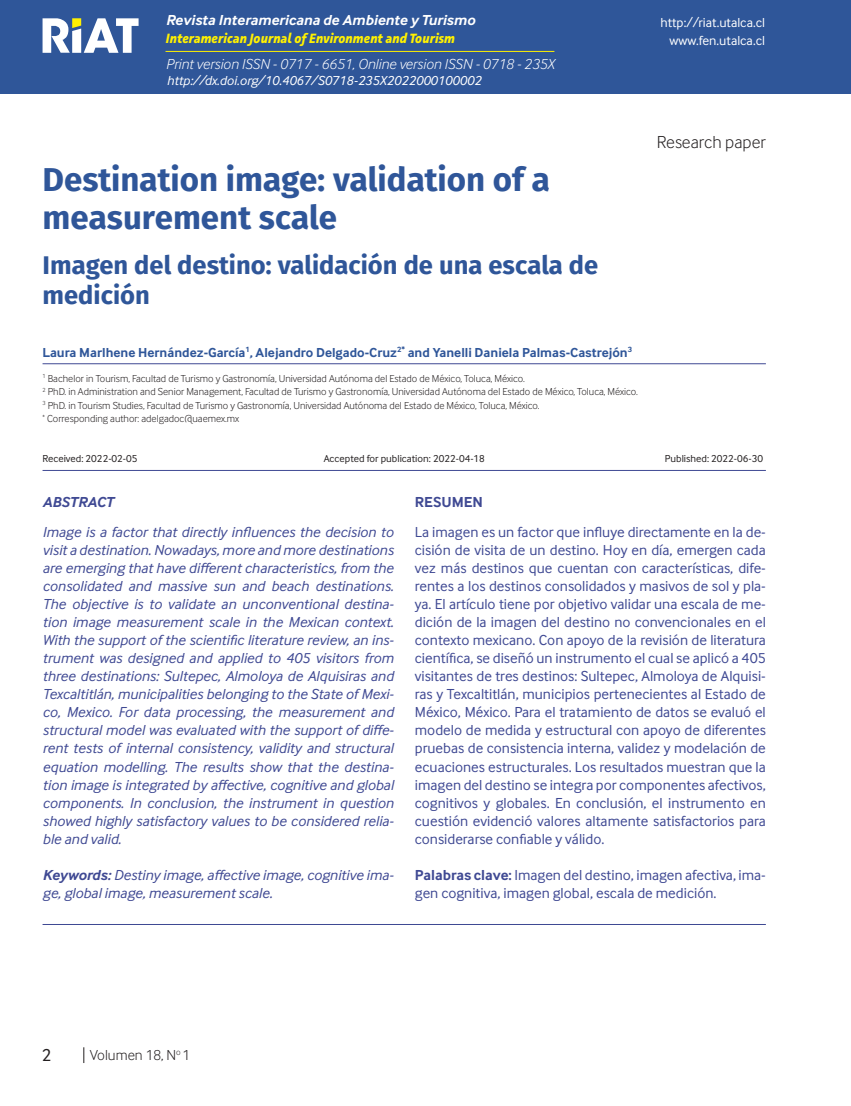
<style>
.page{position:relative;width:851px;height:1106px;background:#fff}
.page>*{position:absolute;margin:0;border:0;box-sizing:border-box;transform-origin:0 0}
.TITULO_INGLÉS{font:700 33px/37.5px "Fira Sans OT";color:#2f5699}
.TITULO_ESPAÑOL{font:700 25.5px/30px "Fira Sans OT";color:#2f5699}
.t1{font:300 18px "Inter Face";color:#231f20}
.t2{font:18px "Inter Face";color:#231f20}
.RESUMEN{font:15px/18px "Inter Face";color:#3f4993;text-align:justify}
.Cuerpo_de_Texto{font:italic 15px/18px "Inter Face";color:#3f4993;text-align:justify}
.t3{font:italic 300 15px "Inter Face";color:#fff}
.t4{font:italic 700 15px "Inter Face";color:#fff}
.t5{font:300 15px "Inter Face";color:#231f20}
.Cuerpo_de_Texto-2{font:italic 700 15px "Inter Face";color:#3f4993}
.RESUMEN-2{font:700 15px "Inter Face";color:#3f4993}
.AUTOR{font:700 13.5px "Inter Face";color:#2f5699}
.Cuño_de_pagina{font:italic 13.5px "Inter Face";color:#fff}
.t6{font:italic 700 13.5px "Facit";color:#fff101}
.t7{font:13.5px "Inter Face";color:#fff}
.Fuente{font:300 10.5px "Inter Face";color:#231f20}
.Cuerpo_de_Texto-3{font:10.5px "Inter Face";color:#231f20}
.s1{font-weight:700}
</style>
<div class="page">
<div style="left:0;top:0;width:850px;height:94px;background:#2f5699"></div>
<hr style="left:850px;top:0;width:1px;height:94px;background:#2f5699">
<svg style="left:43px;top:18px;width:95px;height:35px"></svg>
<svg style="left:83px;top:1047px;width:1px;height:16px"></svg>
<hr style="left:43px;top:470px;width:722px;height:1px;background:#3f4993">
<hr style="left:43px;top:924px;width:722px;height:1px;background:#3f4993">
<hr style="left:43px;top:363px;width:722px;height:1px;background:#3f4993">
<hr style="left:165px;top:51px;width:389px;height:1px;background:#fff101">
<p class="t4" style="left:166px;top:11px;width:310px">Revista Interamericana de Ambiente y Turismo</p>
<p class="t6" style="left:166px;top:30px;width:291px">Interamerican Journal of Environment and Tourism</p>
<p class="t3" style="left:166px;top:55px;width:390px">Print version ISSN - 0717 - 6651, Online version ISSN - 0718 - 235X</p>
<p class="Cuño_de_pagina" style="left:167px;top:72px;width:316px">http://dx.doi.org/10.4067/S0718-235X2022000100002</p>
<p class="TITULO_INGLÉS" style="left:43px;top:164px;width:509px">Destination image: validation of a measurement scale</p>
<p class="TITULO_ESPAÑOL" style="left:43px;top:252px;width:557px">Imagen del destino: validación de una escala de medición</p>
<p class="AUTOR" style="left:43px;top:344px;width:591px">Laura Marlhene Hernández-García<sup>1</sup>, Alejandro Delgado-Cruz<sup>2*</sup> and Yanelli Daniela Palmas-Castrejón<sup>3</sup></p>
<p class="Fuente" style="left:43px;top:372px;width:483px"><sup>1</sup> Bachelor in Tourism, Facultad de Turismo y Gastronomía, Universidad Autónoma del Estado de México, Toluca, México.</p>
<p class="Fuente" style="left:43px;top:386px;width:596px"><sup>2</sup> PhD. in Administration and Senior Management, Facultad de Turismo y Gastronomía, Universidad Autónoma del Estado de México, Toluca, México.</p>
<p class="Fuente" style="left:43px;top:399px;width:498px"><sup>3</sup> PhD. in Tourism Studies, Facultad de Turismo y Gastronomía, Universidad Autónoma del Estado de México, Toluca, México.</p>
<p class="Fuente" style="left:43px;top:413px;width:198px"><sup>*</sup> Corresponding author: adelgadoc@uaemex.mx</p>
<p class="t7" style="left:660px;top:15px;width:106px">http://riat.utalca.cl</p>
<p class="t7" style="left:669px;top:33px;width:97px">www.fen.utalca.cl</p>
<p class="t1" style="left:656px;top:132px;width:110px">Research paper</p>
<p class="Cuerpo_de_Texto-3" style="left:43px;top:452px;width:96px">Received: 2022-02-05</p>
<p class="Cuerpo_de_Texto-3" style="left:323px;top:452px;width:163px">Accepted for publication: 2022-04-18</p>
<p class="Cuerpo_de_Texto-3" style="left:664px;top:452px;width:100px">Published: 2022-06-30</p>
<p class="RESUMEN-2" style="left:415px;top:493px;width:70px">RESUMEN</p>
<p class="RESUMEN" style="left:415px;top:523px;width:352px">La imagen es un factor que influye directamente en la de&shy;cisión de visita de un destino. Hoy en día, emergen cada vez más destinos que cuentan con características, dife&shy;rentes a los destinos consolidados y masivos de sol y pla&shy;ya. El artículo tiene por objetivo validar una escala de me&shy;dición de la imagen del destino no convencionales en el contexto mexicano. Con apoyo de la revisión de literatura científica, se diseñó un instrumento el cual se aplicó a 405 visitantes de tres destinos: Sultepec, Almoloya de Alquisi&shy;ras y Texcaltitlán, municipios pertenecientes al Estado de México, México. Para el tratamiento de datos se evaluó el modelo de medida y estructural con apoyo de diferentes pruebas de consistencia interna, validez y modelación de ecuaciones estructurales. Los resultados muestran que la imagen del destino se integra por componentes afectivos, cognitivos y globales. En conclusión, el instrumento en cuestión evidenció valores altamente satisfactorios para considerarse confiable y válido.</p>
<p class="RESUMEN" style="left:415px;top:865px;width:352px"><span class="s1">Palabras clave:</span> Imagen del destino, imagen afectiva, ima&shy;gen cognitiva, imagen global, escala de medición.</p>
<p class="Cuerpo_de_Texto-2" style="left:43px;top:493px;width:73px">ABSTRACT</p>
<p class="Cuerpo_de_Texto" style="left:43px;top:523px;width:353px">Image is a factor that directly influences the decision to visit a destination. Nowadays, more and more destinations are emerging that have different characteristics, from the consolidated and massive sun and beach destinations.<br>The objective is to validate an unconventional destina&shy;tion image measurement scale in the Mexican context.<br>With the support of the scientific literature review, an ins&shy;trument was designed and applied to 405 visitors from three destinations: Sultepec, Almoloya de Alquisiras and Texcaltitlán, municipalities belonging to the State of Mexi&shy;co, Mexico. For data processing, the measurement and structural model was evaluated with the support of diffe&shy;rent tests of internal consistency, validity and structural equation modelling. The results show that the destina&shy;tion image is integrated by affective, cognitive and global components. In conclusion, the instrument in question showed highly satisfactory values to be considered relia&shy;ble and valid.</p>
<p class="Cuerpo_de_Texto" style="left:43px;top:865px;width:353px"><span class="s1">Keywords:</span> Destiny image, affective image, cognitive ima&shy;ge, global image, measurement scale.</p>
<p class="t2" style="left:42px;top:1045px;width:11px">2</p>
<p class="t5" style="left:90px;top:1046px;width:102px">Volumen 18, N<sup>o</sup> 1</p>
</div>
